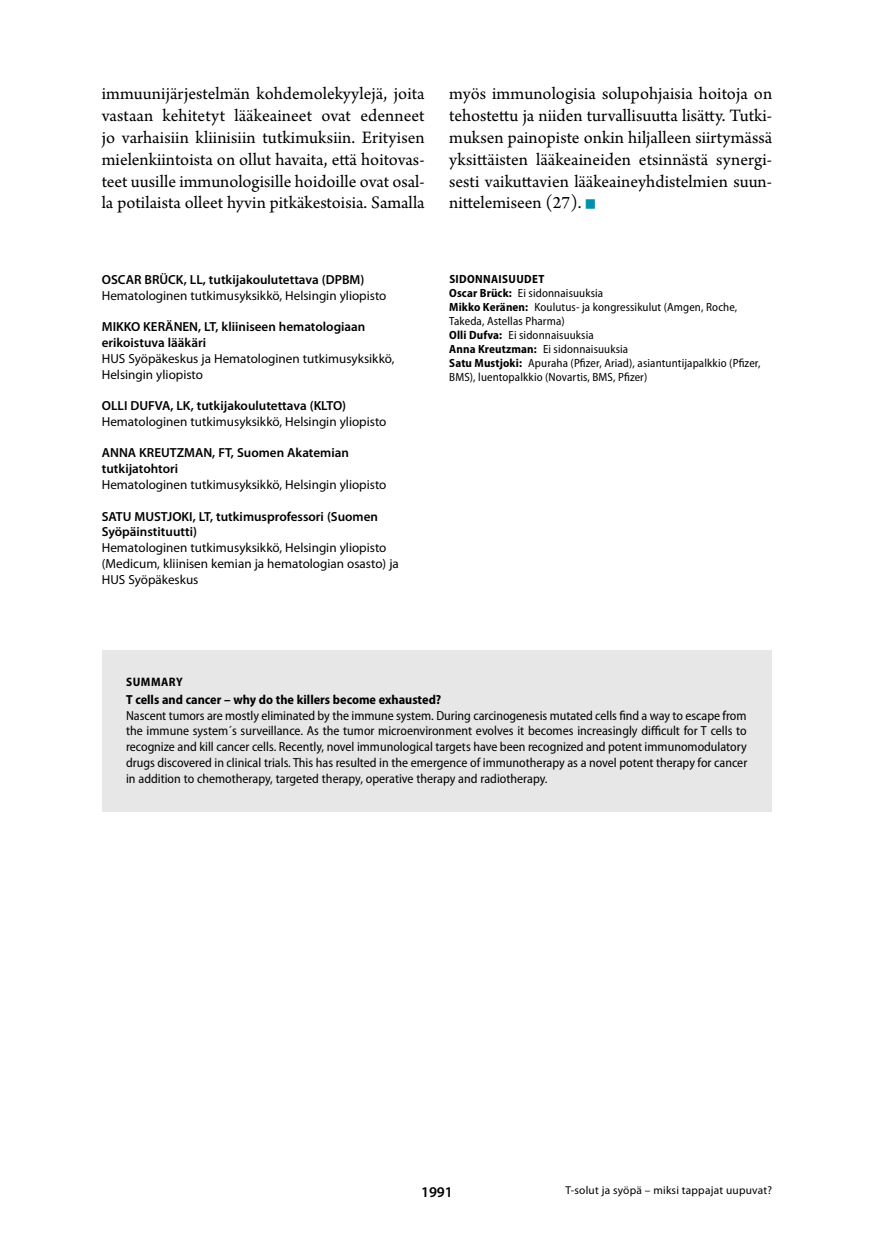
<style>
.page{position:relative;width:874px;height:1241px;background:#fff}
.page>*{position:absolute;margin:0;border:0;box-sizing:border-box;transform-origin:0 0}
.t1{font:42px "Arno Pro";color:#0092ac}
.t2{font:18.38px/21.9px "Arno Pro";color:#000;text-align:justify}
.t3{font:600 14.88px "Myriad Pro";color:#000}
.t4{font:semi-condensed 13.12px/15.8px "Myriad Pro";color:#000;text-align:justify}
.t5{font:13.12px/15.8px "Myriad Pro";color:#000}
.t6{font:600 13.12px/15.8px "Myriad Pro";color:#000}
.t7{font:700 semi-condensed 13.12px "Myriad Pro";color:#000}
.t8{font:700 semi-condensed 12.25px "Myriad Pro";letter-spacing:.04em;color:#000}
.t9{font:semi-condensed 11.9px/14px "Myriad Pro";letter-spacing:.01em;color:#000}
.t10{font:11.38px "Myriad Pro";letter-spacing:.02em;color:#000}
.s1{font-weight:700}
</style>
<div class="page">
<div style="left:102px;top:650px;width:669px;height:161px;background:#e7e7e7"></div>
<p class="t2" style="left:102px;top:84px;width:324px">immuunijärjestelmän kohdemolekyylejä, joita vastaan kehitetyt lääkeaineet ovat edenneet jo varhaisiin kliinisiin tutkimuksiin. Erityisen mielenkiintoista on ollut havaita, että hoitovas&shy;teet uusille immunologisille hoidoille ovat osal&shy;la potilaista olleet hyvin pitkäkestoisia. Samalla</p>
<p class="t2" style="left:449px;top:83px;width:324px">myös immunologisia solupohjaisia hoitoja on tehostettu ja niiden turvallisuutta lisätty. Tutki&shy;muksen painopiste onkin hiljalleen siirtymässä yksittäisten lääkeaineiden etsinnästä synergi&shy;sesti vaikuttavien lääkeaineyhdistelmien suun&shy;nittelemiseen (27).</p>
<h1 class="t1" style="left:583px;top:177px;width:15px">■</h1>
<p class="t6" style="left:102px;top:271px;width:264px">OSCAR BRÜCK, LL, tutkijakoulutettava (DPBM)</p>
<p class="t5" style="left:102px;top:287px;width:286px">Hematologinen tutkimusyksikkö, Helsingin yliopisto</p>
<p class="t6" style="left:102px;top:319px;width:265px">MIKKO KERÄNEN, LT, kliiniseen hematologiaan erikoistuva lääkäri</p>
<p class="t5" style="left:102px;top:350px;width:294px">HUS Syöpäkeskus ja Hematologinen tutkimusyksikkö,<br>Helsingin yliopisto</p>
<p class="t6" style="left:102px;top:397px;width:246px">OLLI DUFVA, LK, tutkijakoulutettava (KLTO)</p>
<p class="t5" style="left:102px;top:413px;width:286px">Hematologinen tutkimusyksikkö, Helsingin yliopisto</p>
<p class="t6" style="left:102px;top:445px;width:248px">ANNA KREUTZMAN, FT, Suomen Akatemian tutkijatohtori</p>
<p class="t5" style="left:102px;top:476px;width:286px">Hematologinen tutkimusyksikkö, Helsingin yliopisto</p>
<p class="t6" style="left:102px;top:508px;width:278px">SATU MUSTJOKI, LT, tutkimusprofessori (Suomen<br>Syöpäinstituutti)</p>
<p class="t5" style="left:102px;top:539px;width:298px">Hematologinen tutkimusyksikkö, Helsingin yliopisto (Medicum, kliinisen kemian ja hematologian osasto) ja<br>HUS Syöpäkeskus</p>
<p class="t9" style="left:449px;top:272px;width:312px"><span class="s1">SIDONNAISUUDET<br>Oscar Brück:</span> Ei sidonnaisuuksia<br><span class="s1">Mikko Keränen:</span> Koulutus- ja kongressikulut (Amgen, Roche, Takeda, Astellas Pharma)<br><span class="s1">Olli Dufva:</span> Ei sidonnaisuuksia<br><span class="s1">Anna Kreutzman:</span> Ei sidonnaisuuksia<br><span class="s1">Satu Mustjoki:</span> Apuraha (Pfizer, Ariad), asiantuntijapalkkio (Pfizer, BMS), luentopalkkio (Novartis, BMS, Pfizer)</p>
<p class="t8" style="left:126px;top:673px;width:58px">SUMMARY</p>
<p class="t7" style="left:126px;top:690px;width:316px">T cells and cancer – why do the killers become exhausted?</p>
<p class="t4" style="left:126px;top:707px;width:622px">Nascent tumors are mostly eliminated by the immune system. During carcinogenesis mutated cells find a way to escape from the immune system´s surveillance. As the tumor microenvironment evolves it becomes increasingly difficult for T cells to recognize and kill cancer cells. Recently, novel immunological targets have been recognized and potent immunomodulatory drugs discovered in clinical trials. This has resulted in the emergence of immunotherapy as a novel potent therapy for cancer in addition to chemotherapy, targeted therapy, operative therapy and radiotherapy.</p>
<p class="t3" style="left:421px;top:1182px;width:33px">1991</p>
<p class="t10" style="left:565px;top:1183px;width:208px">T-solut ja syöpä – miksi tappajat uupuvat?</p>
</div>
